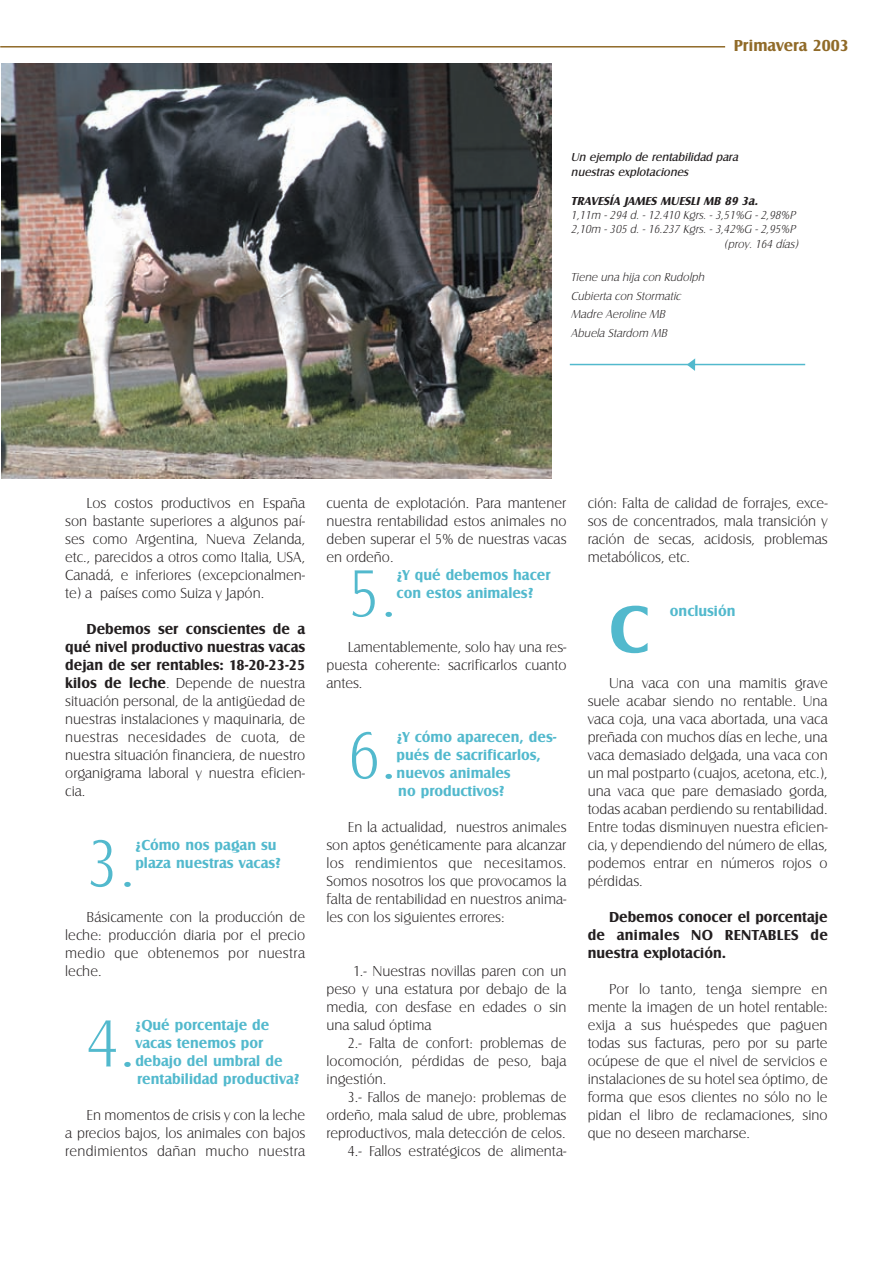
<style>
.page{position:relative;width:893px;height:1263px;background:#fff}
.page>*{position:absolute;margin:0;border:0;box-sizing:border-box;transform-origin:0 0}
.t1{font:69px "Castle T Ligh";color:#52b9cd}
.t2{font:700 69px "Castle T";color:#52b9cd}
.t3{font:700 16.5px "Castle T";color:#906a28}
.t4{font:15px/18px "Castle T Ligh";color:#231f20;text-align:justify}
.t5{font:700 15px/18px "Castle T";color:#52b9cd}
.t6{font:700 15px/18px "Castle T";color:#231f20;text-align:justify}
.t7{font:italic 12px/18.6px "Castle T Ligh";color:#231f20;text-align:right}
.t8{font:italic 12px/14.4px "Castle T";color:#231f20}
.t9{font:italic 700 12px "Castle T";color:#231f20}
.s1{font-family:"Castle T";font-weight:700}
</style>
<div class="page">
<hr style="left:0;top:46px;width:725px;height:2px;background:#906a28">
<img style="left:1px;top:64px;width:551px;height:414px">
<hr style="left:570px;top:364px;width:235px;height:1px;background:#52b9cd">
<svg style="left:687px;top:358px;width:8px;height:13px"></svg>
<p class="t3" style="left:734px;top:36px;width:117px">Primavera 2003</p>
<p class="t8" style="left:571px;top:150px;width:170px">Un ejemplo de rentabilidad para nuestras explotaciones</p>
<p class="t9" style="left:571px;top:193px;width:190px">TRAVESÍA JAMES MUESLI MB 89 3a.</p>
<p class="t7" style="left:571px;top:208px;width:230px;line-height:14.4px">1,11m - 294 d. - 12.410 Kgrs. - 3,51%G - 2,98%P<br>2,10m - 305 d. - 16.237 Kgrs. - 3,42%G - 2,95%P (proy. 164 días)</p>
<p class="t7" style="left:571px;top:267px;width:136px;text-align:left">Tiene una hija con Rudolph<br>Cubierta con Stormatic<br>Madre Aeroline MB<br>Abuela Stardom MB</p>
<p class="t4" style="left:65px;top:494px;width:242px;text-indent:21px">Los costos productivos en España son bastante superiores a algunos paí&shy;ses como Argentina, Nueva Zelanda, etc., parecidos a otros como Italia, USA, Canadá, e inferiores (excepcionalmen&shy;te) a países como Suiza y Japón.</p>
<p class="t6" style="left:65px;top:620px;width:241px;text-indent:21px">Debemos ser conscientes de a qué nivel productivo nuestras vacas dejan de ser rentables: 18-20-23-25</p>
<p class="t4" style="left:65px;top:674px;width:241px"><span class="s1">kilos de leche</span>. Depende de nuestra situación personal, de la antigüedad de nuestras instalaciones y maquinaria, de nuestras necesidades de cuota, de nuestra situación financiera, de nuestro organigrama laboral y nuestra eficien&shy;cia.</p>
<h1 class="t1" style="left:87px;top:822px;width:51px">3.</h1>
<p class="t5" style="left:135px;top:836px;width:147px">¿Cómo nos pagan su plaza nuestras vacas?</p>
<p class="t4" style="left:65px;top:908px;width:241px;text-indent:21px">Básicamente con la producción de leche: producción diaria por el precio medio que obtenemos por nuestra leche.</p>
<h1 class="t1" style="left:87px;top:1002px;width:51px">4.</h1>
<p class="t5" style="left:135px;top:1016px;width:166px">¿Qué porcentaje de vacas tenemos por debajo del umbral de rentabilidad productiva?</p>
<p class="t4" style="left:65px;top:1106px;width:241px;text-indent:21px">En momentos de crisis y con la leche a precios bajos, los animales con bajos rendimientos dañan mucho nuestra</p>
<p class="t4" style="left:326px;top:494px;width:241px">cuenta de explotación. Para mantener nuestra rentabilidad estos animales no deben superar el 5% de nuestras vacas en ordeño.</p>
<h1 class="t1" style="left:348px;top:552px;width:51px">5.</h1>
<p class="t5" style="left:397px;top:566px;width:156px">¿Y qué debemos hacer con estos animales?</p>
<p class="t4" style="left:326px;top:638px;width:241px;text-indent:21px">Lamentablemente, solo hay una res&shy;puesta coherente: sacrificarlos cuanto antes.</p>
<h1 class="t1" style="left:348px;top:714px;width:51px">6.</h1>
<p class="t5" style="left:397px;top:728px;width:161px">¿Y cómo aparecen, des&shy;pués de sacrificarlos, nuevos animales<br>no productivos?</p>
<p class="t4" style="left:326px;top:818px;width:242px;text-indent:21px">En la actualidad, nuestros animales son aptos genéticamente para alcanzar los rendimientos que necesitamos.<br>Somos nosotros los que provocamos la falta de rentabilidad en nuestros anima&shy;les con los siguientes errores:</p>
<p class="t4" style="left:326px;top:962px;width:242px;text-indent:27px">1.- Nuestras novillas paren con un peso y una estatura por debajo de la media, con desfase en edades o sin una salud óptima</p>
<p class="t4" style="left:326px;top:1034px;width:242px;text-indent:21px">2.- Falta de confort: problemas de locomoción, pérdidas de peso, baja ingestión.</p>
<p class="t4" style="left:326px;top:1088px;width:241px;text-align:right">3.- Fallos de manejo: problemas de ordeño, mala salud de ubre, problemas reproductivos, mala detección de celos.<br>4.- Fallos estratégicos de alimenta-</p>
<p class="t4" style="left:588px;top:494px;width:241px">ción: Falta de calidad de forrajes, exce&shy;sos de concentrados, mala transición y ración de secas, acidosis, problemas metabólicos, etc.</p>
<h1 class="t2" style="left:609px;top:588px;width:41px">C</h1>
<p class="t5" style="left:670px;top:602px;width:67px">onclusión</p>
<p class="t4" style="left:588px;top:674px;width:242px;text-indent:21px">Una vaca con una mamitis grave suele acabar siendo no rentable. Una vaca coja, una vaca abortada, una vaca preñada con muchos días en leche, una vaca demasiado delgada, una vaca con un mal postparto (cuajos, acetona, etc.), una vaca que pare demasiado gorda, todas acaban perdiendo su rentabilidad.<br>Entre todas disminuyen nuestra eficien&shy;cia, y dependiendo del número de ellas, podemos entrar en números rojos o pérdidas.</p>
<p class="t6" style="left:588px;top:908px;width:242px;text-indent:21px">Debemos conocer el porcentaje de animales NO RENTABLES de nuestra explotación.</p>
<p class="t4" style="left:588px;top:980px;width:241px;text-indent:21px">Por lo tanto, tenga siempre en mente la imagen de un hotel rentable: exija a sus huéspedes que paguen todas sus facturas, pero por su parte ocúpese de que el nivel de servicios e instalaciones de su hotel sea óptimo, de forma que esos clientes no sólo no le pidan el libro de reclamaciones, sino que no deseen marcharse.</p>
</div>
